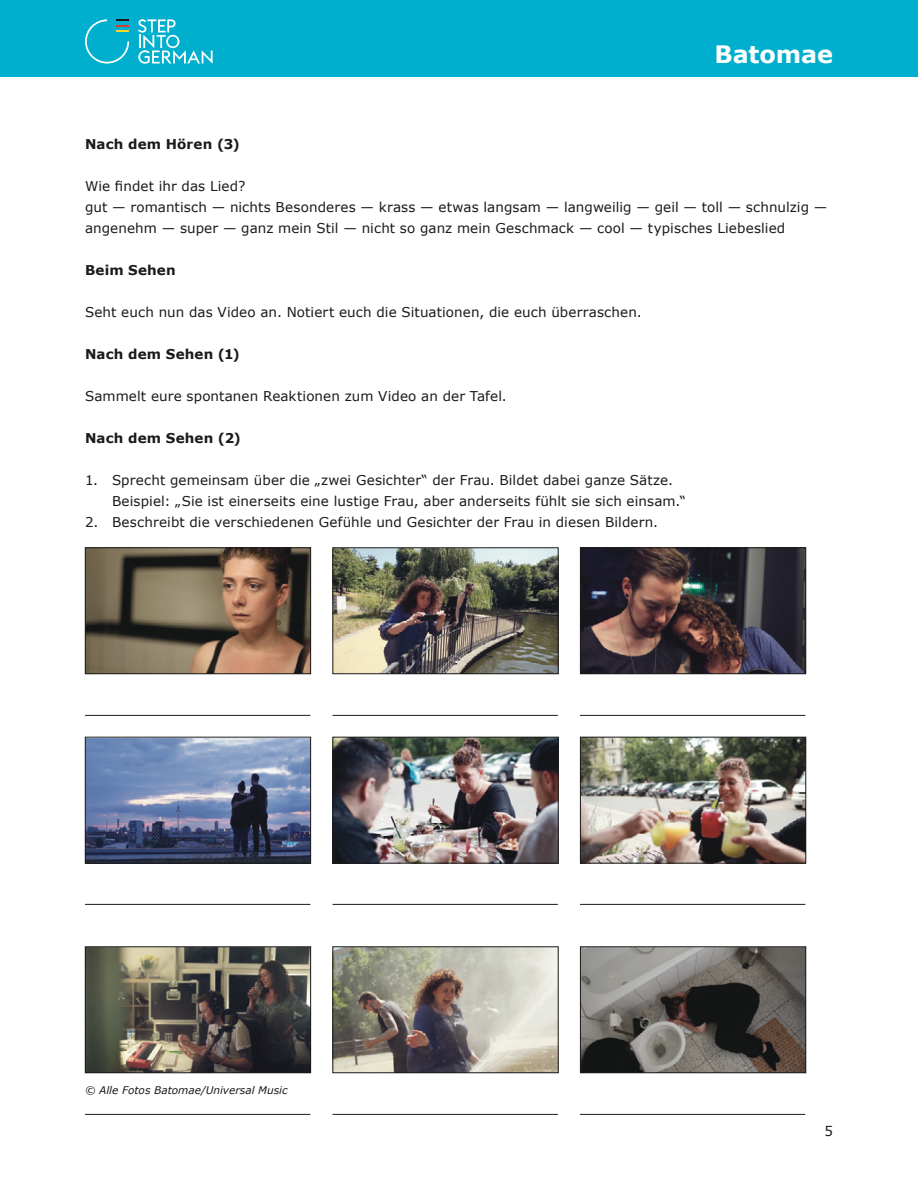
<style>
.page{position:relative;width:918px;height:1188px;background:#fff}
.page>*{position:absolute;margin:0;border:0;box-sizing:border-box;transform-origin:0 0}
.t1{font:700 24px "Verdana";letter-spacing:-.005em;color:#fff}
.t2{font:13.5px/21px "Verdana";letter-spacing:.005em;color:#1a1a1a}
.t3{font:700 13.5px "Verdana";letter-spacing:.015em;color:#1a1a1a}
.t4{font:italic 10.5px "Verdana";color:#1a1a1a}
</style>
<div class="page">
<div style="left:0;top:0;width:918px;height:77px;background:#00afcd"></div>
<svg style="left:138px;top:19px;width:75px;height:45px"></svg>
<svg style="left:85px;top:19px;width:44px;height:45px"></svg>
<hr style="left:85px;top:715px;width:225px;height:1px;background:#1a1a1a">
<hr style="left:333px;top:715px;width:225px;height:1px;background:#1a1a1a">
<hr style="left:580px;top:715px;width:225px;height:1px;background:#1a1a1a">
<hr style="left:85px;top:904px;width:225px;height:1px;background:#1a1a1a">
<hr style="left:333px;top:904px;width:225px;height:1px;background:#1a1a1a">
<hr style="left:580px;top:904px;width:225px;height:1px;background:#1a1a1a">
<hr style="left:85px;top:1114px;width:225px;height:1px;background:#1a1a1a">
<hr style="left:333px;top:1114px;width:225px;height:1px;background:#1a1a1a">
<hr style="left:580px;top:1114px;width:225px;height:1px;background:#1a1a1a">
<img style="left:87px;top:739px;width:222px;height:122px">
<div style="left:85px;top:737px;width:226px;height:126px;border:1px solid #1a1a1a"></div>
<img style="left:87px;top:949px;width:222px;height:122px">
<div style="left:85px;top:947px;width:226px;height:126px;border:1px solid #1a1a1a"></div>
<img style="left:87px;top:550px;width:222px;height:122px">
<div style="left:85px;top:548px;width:226px;height:126px;border:1px solid #1a1a1a"></div>
<img style="left:335px;top:739px;width:221px;height:122px">
<div style="left:333px;top:737px;width:225px;height:126px;border:1px solid #1a1a1a"></div>
<img style="left:335px;top:949px;width:221px;height:122px">
<div style="left:333px;top:947px;width:225px;height:126px;border:1px solid #1a1a1a"></div>
<img style="left:335px;top:550px;width:221px;height:122px">
<div style="left:333px;top:548px;width:225px;height:126px;border:1px solid #1a1a1a"></div>
<img style="left:582px;top:739px;width:222px;height:122px">
<div style="left:580px;top:737px;width:226px;height:126px;border:1px solid #1a1a1a"></div>
<img style="left:582px;top:949px;width:222px;height:122px">
<div style="left:580px;top:947px;width:226px;height:126px;border:1px solid #1a1a1a"></div>
<img style="left:582px;top:550px;width:222px;height:122px">
<div style="left:580px;top:548px;width:226px;height:126px;border:1px solid #1a1a1a"></div>
<h1 class="t1" style="left:715px;top:39px;width:120px">Batomae</h1>
<p class="t3" style="left:85px;top:135px;width:156px">Nach dem Hören (3)</p>
<p class="t2" style="left:85px;top:175px;width:744px">Wie findet ihr das Lied?<br>gut — romantisch — nichts Besonderes — krass — etwas langsam — langweilig — geil — toll — schnulzig — angenehm — super — ganz mein Stil — nicht so ganz mein Geschmack — cool — typisches Liebeslied</p>
<p class="t3" style="left:85px;top:261px;width:92px">Beim Sehen</p>
<p class="t2" style="left:85px;top:301px;width:558px">Seht euch nun das Video an. Notiert euch die Situationen, die euch überraschen.</p>
<p class="t3" style="left:85px;top:345px;width:156px">Nach dem Sehen (1)</p>
<p class="t2" style="left:85px;top:385px;width:423px">Sammelt eure spontanen Reaktionen zum Video an der Tafel.</p>
<p class="t3" style="left:85px;top:429px;width:157px">Nach dem Sehen (2)</p>
<p class="t2" style="left:112px;top:469px;width:575px;text-indent:-27px">1. Sprecht gemeinsam über die „zwei Gesichter“ der Frau. Bildet dabei ganze Sätze.<br>Beispiel: „Sie ist einerseits eine lustige Frau, aber anderseits fühlt sie sich einsam.“</p>
<p class="t2" style="left:85px;top:511px;width:575px">2. Beschreibt die verschiedenen Gefühle und Gesichter der Frau in diesen Bildern.</p>
<p class="t4" style="left:85px;top:1083px;width:204px">© Alle Fotos Batomae/Universal Music</p>
<p class="t2" style="left:824px;top:1120px;width:10px">5</p>
</div>
